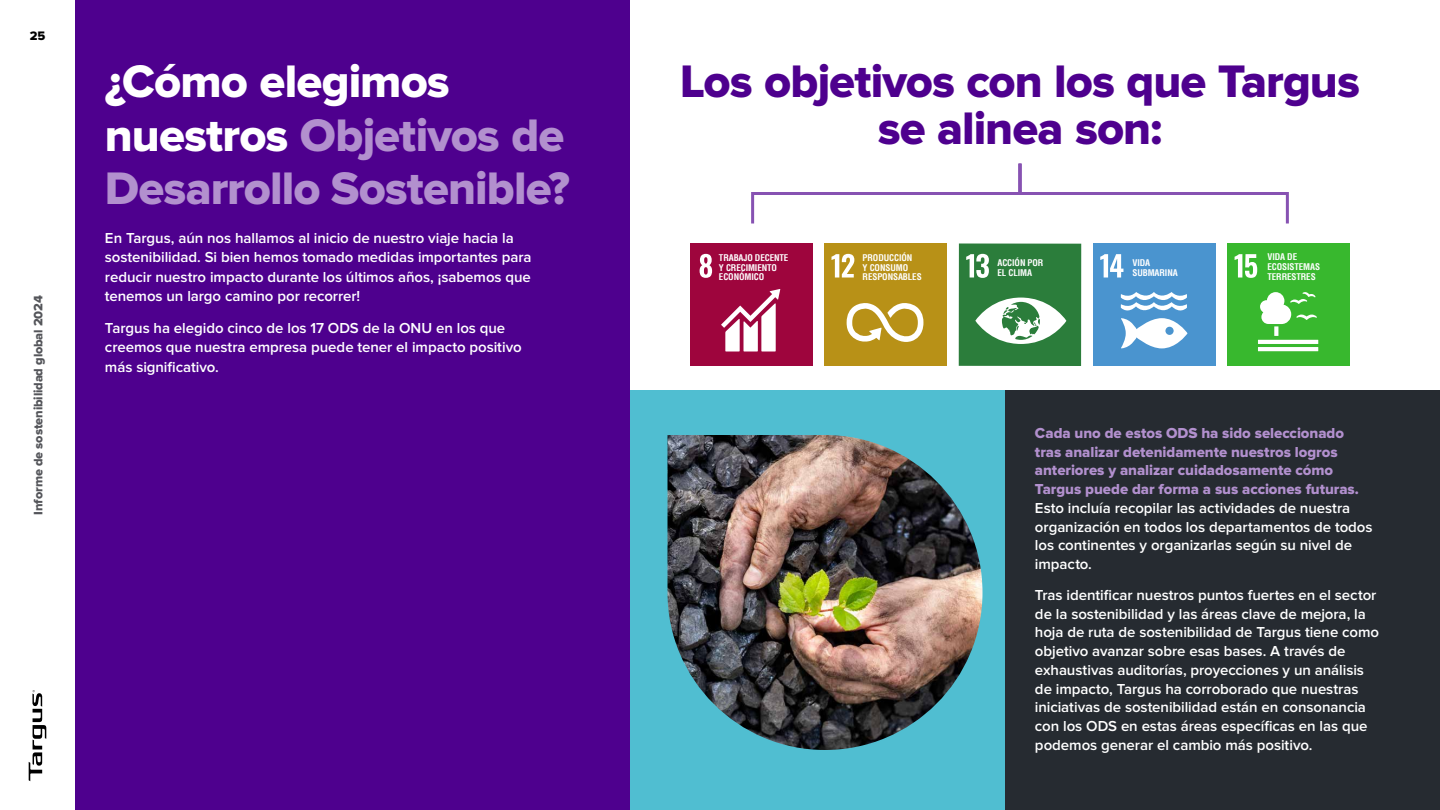
<style>
.page{position:relative;width:1440px;height:810px;background:#fff}
.page>*{position:absolute;margin:0;border:0;box-sizing:border-box;transform-origin:0 0}
.t1{font:47.25px/53.2px "Proxima Nova Extrabld";letter-spacing:-.02em;color:#b290ce}
.t2{font:47.25px/47.2px "Proxima Nova Extrabld";letter-spacing:-.02em;color:#4e008e;text-align:center}
.t3{font:600 15px/18.8px "Proxima Nova";letter-spacing:-.005em;color:#fff}
.t4{font:15px/18.8px "Proxima Nova Extrabld";letter-spacing:-.005em;color:#b290ce}
.t5{font:12.75px "Proxima Nova Extrabld";letter-spacing:-.01em;color:#54555a}
.t6{font:12.75px "Proxima Nova Extrabld";color:#000}
.t7{font:700 condensed 9px/9.8px "Helvetica LT";letter-spacing:-.01em;color:#fff}
.s1{color:#fff}
</style>
<div class="page">
<div style="left:1005px;top:390px;width:435px;height:420px;background:#262b31"></div>
<div style="left:75px;top:0;width:555px;height:810px;background:#4e008e"></div>
<svg style="left:29px;top:690px;width:17px;height:91px"></svg>
<div style="left:630px;top:390px;width:375px;height:420px;background:#50bed1"></div>
<img style="left:668px;top:435px;width:314px;height:315px">
<div style="left:690px;top:243px;width:122px;height:123px;background:#9e053d"></div>
<svg style="left:700px;top:254px;width:12px;height:24px"></svg>
<svg style="left:721px;top:289px;width:59px;height:63px"></svg>
<div style="left:824px;top:244px;width:123px;height:122px;background:#b89117"></div>
<svg style="left:832px;top:254px;width:22px;height:24px"></svg>
<svg style="left:847px;top:303px;width:76px;height:39px"></svg>
<div style="left:959px;top:244px;width:122px;height:122px;background:#2b7d3b"></div>
<svg style="left:966px;top:254px;width:23px;height:24px"></svg>
<svg style="left:975px;top:298px;width:91px;height:46px"></svg>
<div style="left:1093px;top:244px;width:123px;height:122px;background:#4a94cf"></div>
<svg style="left:1100px;top:254px;width:23px;height:24px"></svg>
<svg style="left:1121px;top:292px;width:66px;height:56px"></svg>
<div style="left:1228px;top:244px;width:122px;height:122px;background:#38b82e"></div>
<svg style="left:1235px;top:254px;width:22px;height:24px"></svg>
<svg style="left:1274px;top:326px;width:4px;height:10px"></svg>
<hr style="left:1258px;top:340px;width:60px;height:4px;background:#fff">
<hr style="left:1258px;top:347px;width:60px;height:4px;background:#fff">
<svg style="left:1260px;top:292px;width:57px;height:32px"></svg>
<svg style="left:751px;top:163px;width:538px;height:61px"></svg>
<p class="t6" style="left:30px;top:30px;width:17px">25</p>
<p class="t5" style="left:32px;top:515px;width:221px;rotate:-90deg">Informe de sostenibilidad global 2024</p>
<h1 class="t1" style="left:105px;top:57px;width:467px"><span class="s1">¿Cómo elegimos nuestros</span> Objetivos de<br>Desarrollo Sostenible?</h1>
<p class="t3" style="left:105px;top:229px;width:428px;line-height:19.5px">En Targus, aún nos hallamos al inicio de nuestro viaje hacia la sostenibilidad. Si bien hemos tomado medidas importantes para reducir nuestro impacto durante los últimos años, ¡sabemos que tenemos un largo camino por recorrer!</p>
<p class="t3" style="left:105px;top:319px;width:418px;line-height:19.5px">Targus ha elegido cinco de los 17 ODS de la ONU en los que creemos que nuestra empresa puede tener el impacto positivo más significativo.</p>
<h1 class="t2" style="left:680px;top:59px;width:682px">Los objetivos con los que Targus se alinea son:</h1>
<p class="t7" style="left:719px;top:253px;width:71px">TRABAJO DECENTE<br>Y CRECIMIENTO<br>ECONÓMICO</p>
<p class="t7" style="left:863px;top:253px;width:61px">PRODUCCIÓN<br>Y CONSUMO<br>RESPONSABLES</p>
<p class="t7" style="left:998px;top:258px;width:47px">ACCIÓN POR<br>EL CLIMA</p>
<p class="t7" style="left:1132px;top:258px;width:47px">VIDA<br>SUBMARINA</p>
<p class="t7" style="left:1268px;top:252px;width:54px">VIDA DE<br>ECOSISTEMAS<br>TERRESTRES</p>
<p class="t4" style="left:1035px;top:424px;width:326px">Cada uno de estos ODS ha sido seleccionado tras analizar detenidamente nuestros logros anteriores y analizar cuidadosamente cómo Targus puede dar forma a sus acciones futuras.</p>
<p class="t3" style="left:1035px;top:499px;width:339px">Esto incluía recopilar las actividades de nuestra organización en todos los departamentos de todos los continentes y organizarlas según su nivel de impacto.</p>
<p class="t3" style="left:1035px;top:586px;width:346px">Tras identificar nuestros puntos fuertes en el sector de la sostenibilidad y las áreas clave de mejora, la hoja de ruta de sostenibilidad de Targus tiene como objetivo avanzar sobre esas bases. A través de exhaustivas auditorías, proyecciones y un análisis de impacto, Targus ha corroborado que nuestras iniciativas de sostenibilidad están en consonancia con los ODS en estas áreas específicas en las que podemos generar el cambio más positivo.</p>
</div>
